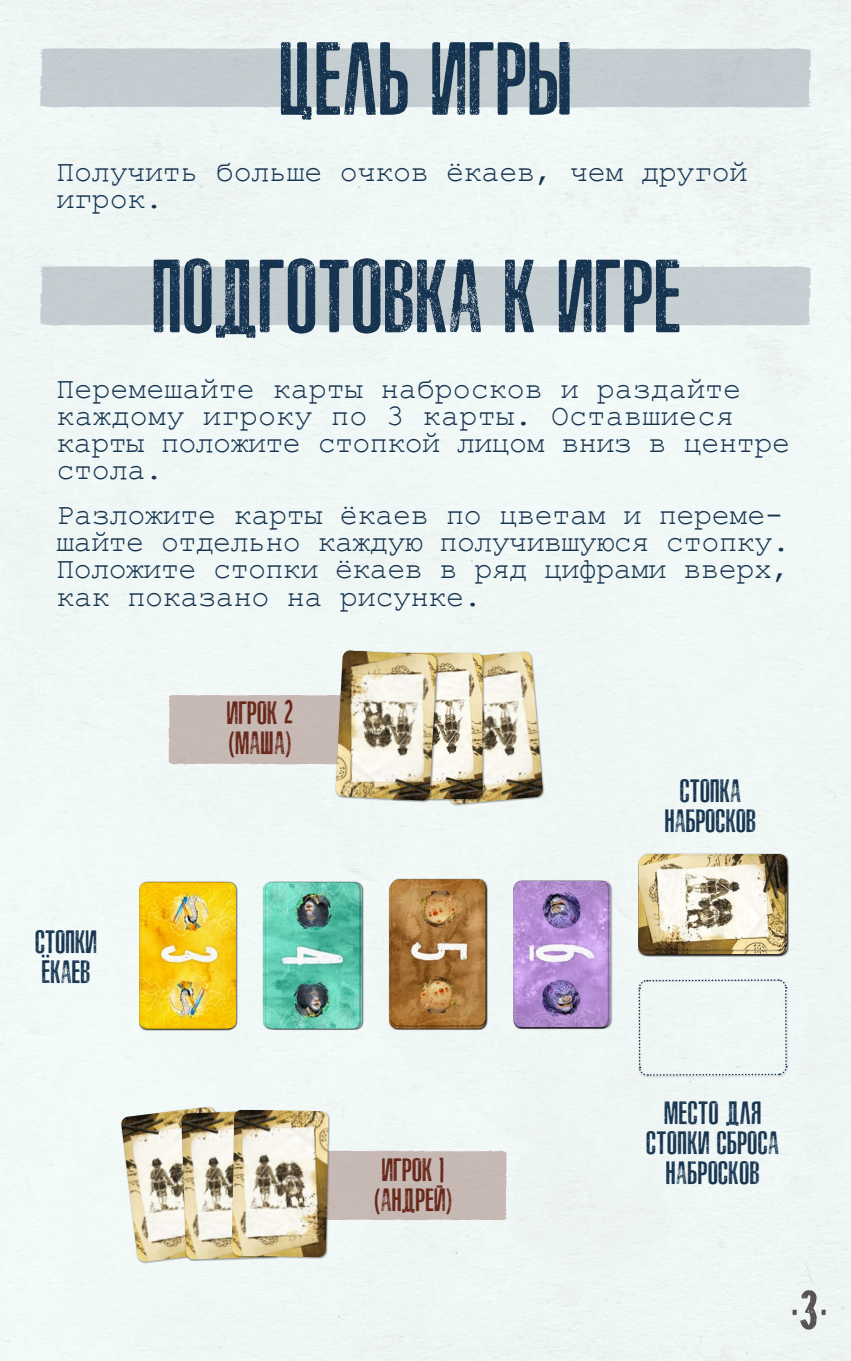
<style>
.page{position:relative;width:851px;height:1361px;background:#fff}
.page>*{position:absolute;margin:0;border:0;box-sizing:border-box;transform-origin:0 0}
.t1{font:96px "ASPHALTICSCRATCHRUSBYLYAJKA";letter-spacing:.03em;color:#163450}
.t2{font:50.4px "Bad Poser";color:#565352;scale:1.37 1}
.t3{font:30px/27.3px "Courier New";letter-spacing:-.01em;color:#163450}
.t4{font:30px/30px "ASPHALTICSCRATCHRUSBYLYAJKA";letter-spacing:.04em;color:#163450;text-align:center}
.t5{font:30px/30px "ASPHALTICSCRATCHRUSBYLYAJKA";letter-spacing:.03em;color:#672619}
.s1{font-family:"Bad Poser"}
</style>
<div class="page">
<div style="left:139px;top:881px;width:96px;height:150px;background:#000;opacity:.4"></div>
<div style="left:142px;top:881px;width:96px;height:150px;background:#000;opacity:.4"></div>
<img style="left:263px;top:882px;width:2px;height:146px">
<div style="left:268px;top:881px;width:96px;height:150px;background:#000;opacity:.4"></div>
<div style="left:265px;top:881px;width:96px;height:150px;background:#000;opacity:.4"></div>
<img style="left:265px;top:882px;width:94px;height:146px">
<img style="left:389px;top:882px;width:2px;height:146px">
<div style="left:391px;top:881px;width:96px;height:150px;background:#000;opacity:.4"></div>
<div style="left:391px;top:878px;width:96px;height:150px;background:#000;opacity:.4"></div>
<div style="left:516px;top:880px;width:96px;height:149px;background:#000;opacity:.4"></div>
<div style="left:513px;top:880px;width:96px;height:149px;background:#000;opacity:.4"></div>
<div style="left:168px;top:695px;width:167px;height:69px;background:#c7b9b4"></div>
<div style="left:330px;top:1150px;width:177px;height:70px;background:#c7b8b4"></div>
<div style="left:39px;top:266px;width:773px;height:60px;background:#c5ced1"></div>
<svg style="left:449px;top:259px;width:32px;height:73px;background:#778998"></svg>
<div style="left:39px;top:48px;width:773px;height:60px;background:#c4ced1"></div>
<div style="left:640px;top:853px;width:148px;height:97px;background:#000;opacity:.4"></div>
<div style="left:638px;top:859px;width:148px;height:97px;background:#000;opacity:.4"></div>
<div style="left:638px;top:855px;width:148px;height:97px;background:#000;opacity:.4"></div>
<img style="left:638px;top:856px;width:146px;height:94px">
<img style="left:121px;top:1107px;width:110px;height:155px">
<img style="left:181px;top:1110px;width:50px;height:149px">
<div style="left:231px;top:1109px;width:99px;height:150px;background:#000;opacity:.4"></div>
<img style="left:232px;top:1109px;width:96px;height:148px">
<div style="left:436px;top:651px;width:108px;height:155px;background:#000;opacity:.4"></div>
<img style="left:437px;top:651px;width:106px;height:153px">
<div style="left:388px;top:652px;width:96px;height:149px;background:#000;opacity:.4"></div>
<img style="left:439px;top:653px;width:43px;height:146px">
<div style="left:335px;top:650px;width:104px;height:152px;background:#000;opacity:.4"></div>
<img style="left:335px;top:650px;width:102px;height:150px">
<div style="left:638px;top:979px;width:150px;height:99px;background:#000;opacity:.4"></div>
<div style="left:637px;top:978px;width:150px;height:98px;background:#eff7f5"></div>
<h1 class="t1" style="left:280px;top:20px;width:292px">ЦЕЛЬ ИГРЫ</h1>
<p class="t3" style="left:57px;top:157px;width:692px">Получить больше очков ёкаев, чем другой игрок.</p>
<h1 class="t1" style="left:153px;top:237px;width:529px">ПОДГОТОВК К ИГРЕ</h1>
<p class="t3" style="left:57px;top:373px;width:735px">Перемешайте карты набросков и раздайте каждому игроку по 3 карты. Оставшиеся карты положите стопкой лицом вниз в центре стола.</p>
<p class="t3" style="left:57px;top:500px;width:735px">Разложите карты ёкаев по цветам и переме&shy;шайте отдельно каждую получившуюся стопку.<br>Положите стопки ёкаев в ряд цифрами вверх, как показано на рисунке.</p>
<p class="t4" style="left:35px;top:926px;width:63px;text-align:left">СТОПКИ<br>ЁКАЕВ</p>
<p class="t5" style="left:227px;top:698px;width:67px">ИГРОК <span class="s1">2 </span>(МАША)</p>
<p class="t4" style="left:665px;top:776px;width:92px">СТОПКА<br>НАБРОСКОВ</p>
<p class="t4" style="left:646px;top:1098px;width:134px">МЕСТО ДЛЯ<br>СТОПКИ СБРОСА</p>
<p class="t5" style="left:382px;top:1154px;width:64px">ИГРОК <span class="s1">1</span></p>
<p class="t4" style="left:666px;top:1158px;width:94px">НАБРОСКОВ</p>
<p class="t5" style="left:375px;top:1184px;width:78px">(АНДРЕЙ)</p>
<h2 class="t2" style="left:791px;top:1261px;width:27px">.3.</h2>
</div>
